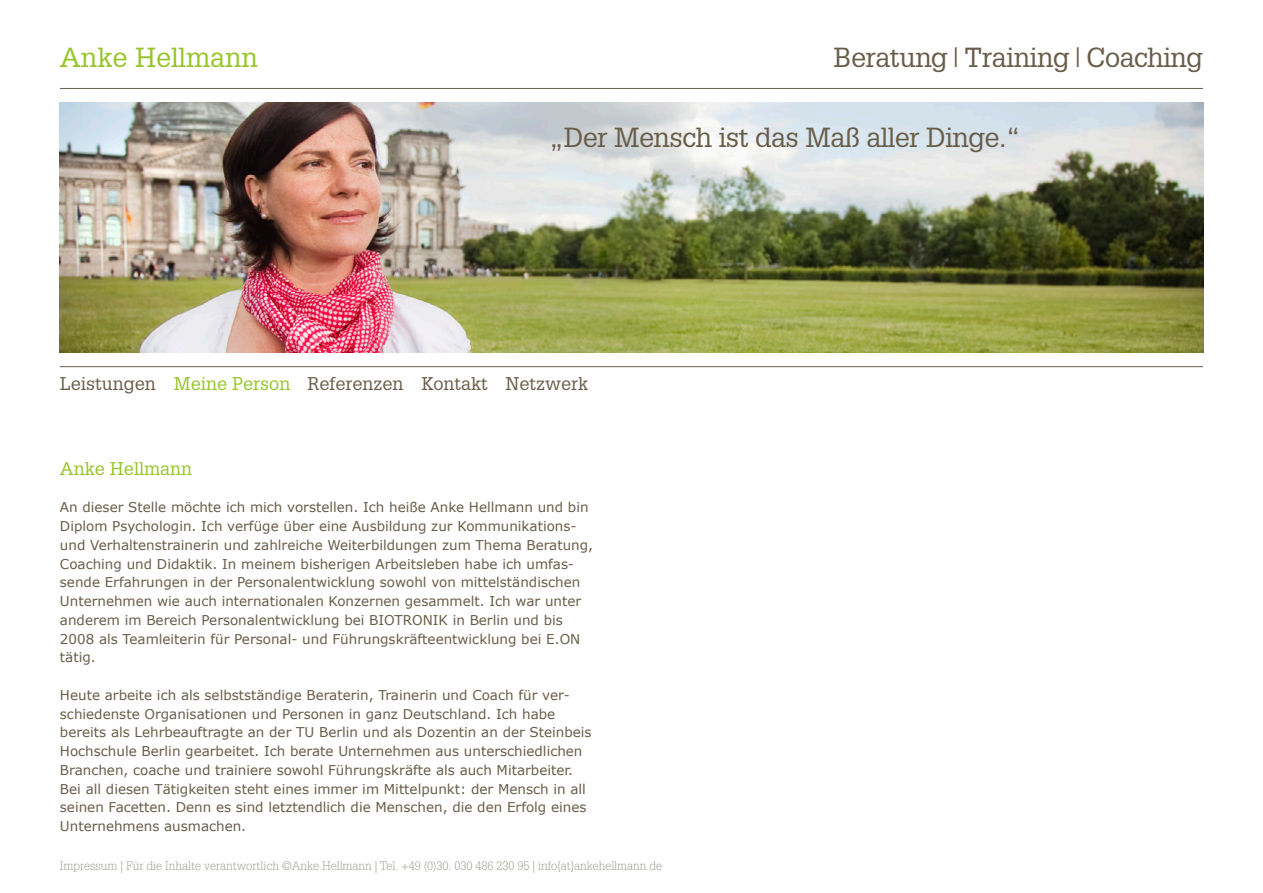
<style>
.page{position:relative;width:1263px;height:893px;background:#fff}
.page>*{position:absolute;margin:0;border:0;box-sizing:border-box;transform-origin:0 0}
.t1{font:27px "Glypha LT Std";letter-spacing:-.02em;color:#685d49}
.t2{font:27px "Glypha LT Std";color:#95c529}
.t3{font:18px "Glypha LT Std";color:#685d49}
.t4{font:18px "Glypha LT Std";color:#95c529}
.t5{font:13.5px/18.8px "Verdana";color:#685d49}
.t6{font:300 12px "Glypha LT Std";color:#a19f97}
.s1{color:#95c529}
</style>
<div class="page">
<img style="left:60px;top:102px;width:1143px;height:251px">
<hr style="left:60px;top:88px;width:1143px;height:1px;background:#685d49">
<hr style="left:60px;top:366px;width:1143px;height:1px;background:#685d49">
<h1 class="t2" style="left:60px;top:41px;width:200px">Anke Hellmann</h1>
<h1 class="t1" style="left:833px;top:41px;width:371px">Beratung|Training|Coaching</h1>
<h1 class="t1" style="left:549px;top:121px;width:473px">„Der Mensch ist das Maß aller Dinge.“</h1>
<h2 class="t3" style="left:60px;top:372px;width:530px">Leistungen <span class="s1">Meine Person</span> Referenzen Kontakt Netzwerk</h2>
<h2 class="t4" style="left:60px;top:458px;width:134px">Anke Hellmann</h2>
<p class="t5" style="left:60px;top:498px;width:535px">An dieser Stelle möchte ich mich vorstellen. Ich heiße Anke Hellmann und bin Diplom Psychologin. Ich verfüge über eine Ausbildung zur Kommunikations&shy;und Verhaltenstrainerin und zahlreiche Weiterbildungen zum Thema Beratung, Coaching und Didaktik. In meinem bisherigen Arbeitsleben habe ich umfas&shy;sende Erfahrungen in der Personalentwicklung sowohl von mittelständischen Unternehmen wie auch internationalen Konzernen gesammelt. Ich war unter anderem im Bereich Personalentwicklung bei BIOTRONIK in Berlin und bis 2008 als Teamleiterin für Personal- und Führungskräfteentwicklung bei E.ON tätig.</p>
<p class="t5" style="left:60px;top:685px;width:533px">Heute arbeite ich als selbstständige Beraterin, Trainerin und Coach für ver&shy;schiedenste Organisationen und Personen in ganz Deutschland. Ich habe bereits als Lehrbeauftragte an der TU Berlin und als Dozentin an der Steinbeis Hochschule Berlin gearbeitet. Ich berate Unternehmen aus unterschiedlichen Branchen, coache und trainiere sowohl Führungskräfte als auch Mitarbeiter.<br>Bei all diesen Tätigkeiten steht eines immer im Mittelpunkt: der Mensch in all seinen Facetten. Denn es sind letztendlich die Menschen, die den Erfolg eines Unternehmens ausmachen.</p>
<p class="t6" style="left:60px;top:859px;width:604px">Impressum | Für die Inhalte verantwortlich ©Anke Hellmann | Tel. +49 (0)30. 030 486 230 95 | info{at}ankehellmann.de</p>
</div>
